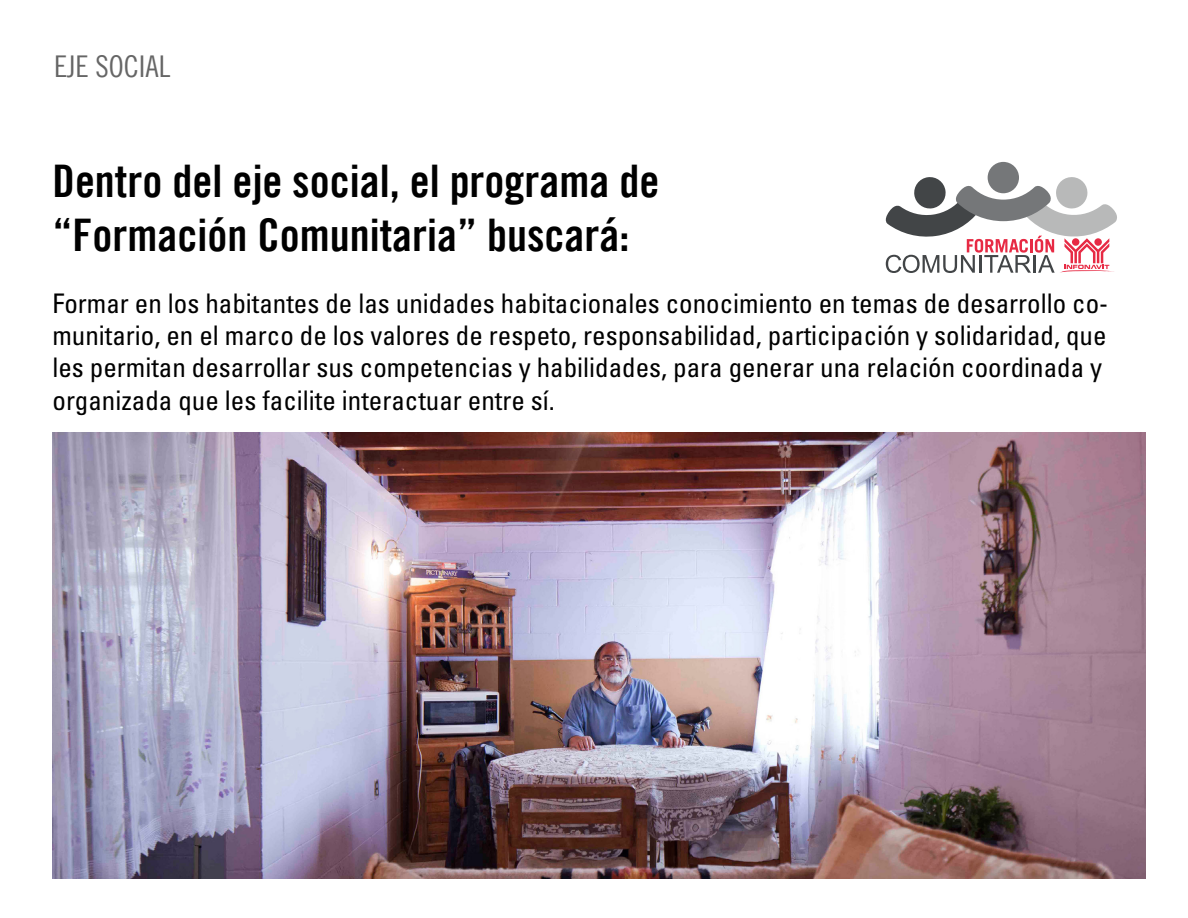
<style>
.page{position:relative;width:1188px;height:918px;background:#fff}
.page>*{position:absolute;margin:0;border:0;box-sizing:border-box;transform-origin:0 0}
.t1{font:45px/54px "Trade Gothic LT Bold Cond Twenty";color:#000}
.t2{font:30px "Trade Gothic LT Cond Eighteen";color:#666}
.t3{font:condensed 27px/32.4px "Univers";color:#000}
</style>
<div class="page">
<div style="left:988px;top:162px;width:31px;height:31px;background:#757779;border-radius:50%"></div>
<svg style="left:885px;top:176px;width:232px;height:97px"></svg>
<img style="left:52px;top:432px;width:1094px;height:447px">
<p class="t2" style="left:54px;top:49px;width:118px">EJE SOCIAL</p>
<p class="t1" style="left:52px;top:154px;width:609px">Dentro del eje social, el programa de “Formación Comunitaria” buscará:</p>
<p class="t3" style="left:52px;top:286px;width:1057px">Formar en los habitantes de las unidades habitacionales conocimiento en temas de desarrollo co&shy;munitario, en el marco de los valores de respeto, responsabilidad, participación y solidaridad, que les permitan desarrollar sus competencias y habilidades, para generar una relación coordinada y organizada que les facilite interactuar entre sí.</p>
</div>
